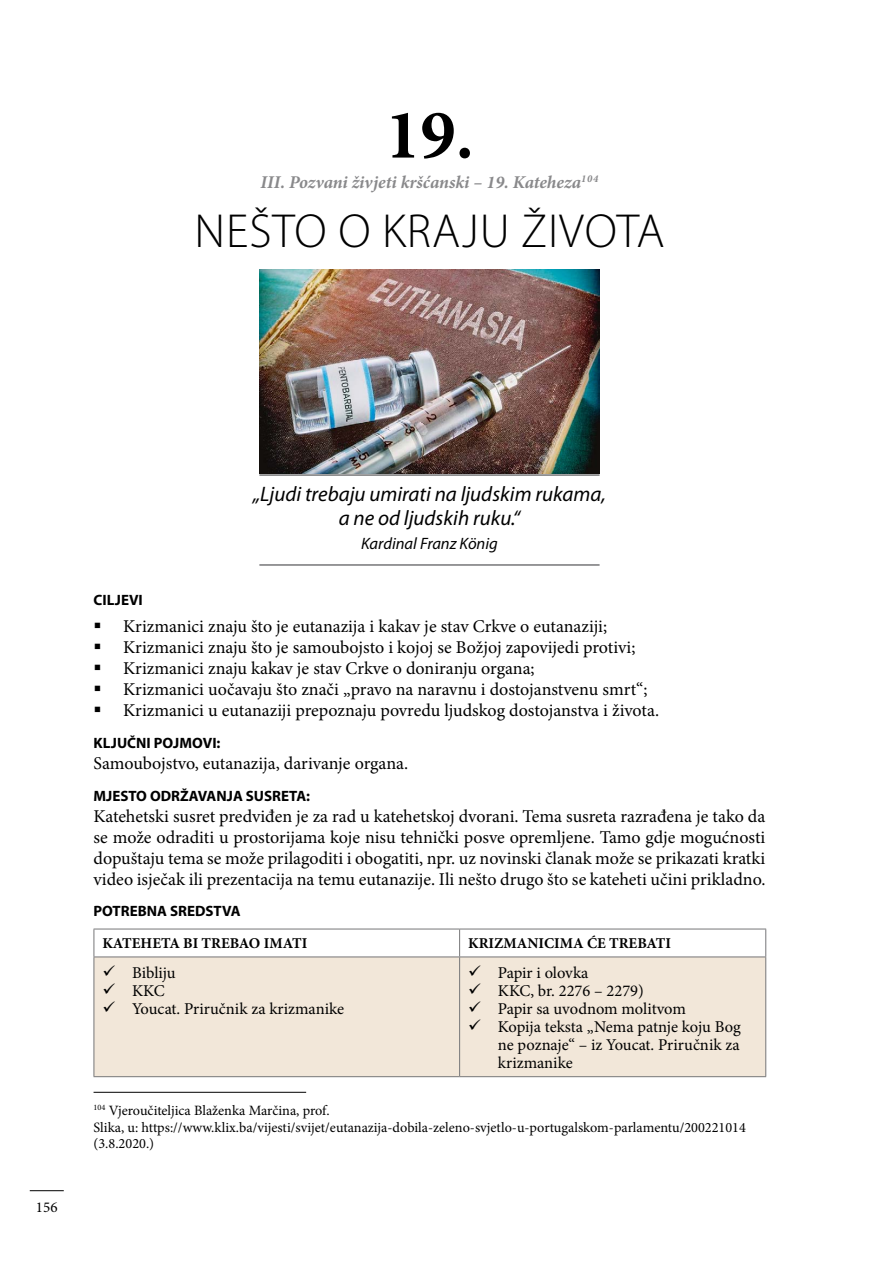
<style>
.page{position:relative;width:893px;height:1263px;background:#fff}
.page>*{position:absolute;margin:0;border:0;box-sizing:border-box;transform-origin:0 0}
.t1{font:700 70.5px "Minion Pro";color:#000}
.t2{font:300 48px "Myriad Pro";letter-spacing:.02em;color:#000}
.t3{font:italic 21px/24px "Myriad Pro";color:#000;text-align:center}
.t4{font:18px/21px "Minion Pro";letter-spacing:-.005em;color:#000;text-align:justify}
.t5{font:italic 700 18px "Minion Pro";letter-spacing:-.005em;color:#89898b}
.t6{font:16.5px/18px "Minion Pro";color:#000;text-align:justify}
.t7{font:italic 16.5px "Myriad Pro";color:#000}
.t8{font:700 15px "Myriad Pro";color:#000}
.t9{font:700 15px "Minion Pro";color:#000}
.t10{font:15px "Minion Pro";color:#000}
.t11{font:14.25px/16.5px "Minion Pro";color:#000}
</style>
<div class="page">
<hr style="left:30px;top:1190px;width:34px;height:1px;background:#000">
<hr style="left:259px;top:474px;width:341px;height:2px;background:#767678">
<hr style="left:259px;top:564px;width:341px;height:2px;background:#767678">
<img style="left:259px;top:270px;width:341px;height:204px">
<div style="left:95px;top:957px;width:670px;height:119px;background:#f2e7d9"></div>
<hr style="left:94px;top:929px;width:366px;height:1px;background:#767678">
<svg style="left:94px;top:929px;width:1px;height:27px"></svg>
<hr style="left:460px;top:929px;width:306px;height:1px;background:#767678">
<svg style="left:459px;top:929px;width:1px;height:27px"></svg>
<svg style="left:765px;top:929px;width:1px;height:27px"></svg>
<hr style="left:94px;top:956px;width:366px;height:1px;background:#767678">
<hr style="left:94px;top:957px;width:1px;height:119px;background:#767678">
<hr style="left:460px;top:956px;width:306px;height:1px;background:#767678">
<hr style="left:459px;top:957px;width:1px;height:119px;background:#767678">
<hr style="left:765px;top:957px;width:1px;height:119px;background:#767678">
<hr style="left:94px;top:1076px;width:366px;height:1px;background:#767678">
<hr style="left:460px;top:1076px;width:306px;height:1px;background:#767678">
<hr style="left:94px;top:1092px;width:212px;height:1px;background:#000">
<svg style="left:115px;top:978px;width:17px;height:1px"></svg>
<svg style="left:115px;top:996px;width:17px;height:1px"></svg>
<svg style="left:115px;top:1014px;width:17px;height:1px"></svg>
<svg style="left:481px;top:978px;width:17px;height:1px"></svg>
<svg style="left:481px;top:996px;width:17px;height:1px"></svg>
<svg style="left:481px;top:1014px;width:17px;height:1px"></svg>
<svg style="left:481px;top:1032px;width:17px;height:1px"></svg>
<h1 class="t1" style="left:385px;top:85px;width:90px">19.</h1>
<p class="t5" style="left:261px;top:169px;width:339px">III. Pozvani živjeti kršćanski – 19. Kateheza<sup>104</sup></p>
<h2 class="t2" style="left:194px;top:202px;width:472px">NEŠTO O KRAJU ŽIVOTA</h2>
<p class="t10" style="left:36px;top:1197px;width:23px">156</p>
<p class="t3" style="left:253px;top:482px;width:354px">„Ljudi trebaju umirati na ljudskim rukama, a ne od ljudskih ruku.“</p>
<p class="t7" style="left:361px;top:534px;width:138px">Kardinal Franz König</p>
<p class="t8" style="left:94px;top:590px;width:51px">CILJEVI</p>
<p class="t4" style="left:94px;top:616px;width:515px">▪ Krizmanici znaju što je eutanazija i kakav je stav Crkve o eutanaziji;</p>
<p class="t4" style="left:94px;top:637px;width:543px">▪ Krizmanici znaju što je samoubojsto i kojoj se Božjoj zapovijedi protivi;</p>
<p class="t4" style="left:94px;top:658px;width:443px">▪ Krizmanici znaju kakav je stav Crkve o doniranju organa;</p>
<p class="t4" style="left:94px;top:679px;width:555px">▪ Krizmanici uočavaju što znači „pravo na naravnu i dostojanstvenu smrt“;</p>
<p class="t4" style="left:94px;top:700px;width:567px">▪ Krizmanici u eutanaziji prepoznaju povredu ljudskog dostojanstva i života.</p>
<p class="t8" style="left:94px;top:733px;width:128px">KLJUČNI POJMOVI:</p>
<p class="t4" style="left:94px;top:753px;width:316px">Samoubojstvo, eutanazija, darivanje organa.</p>
<p class="t8" style="left:94px;top:786px;width:218px">MJESTO ODRŽAVANJA SUSRETA:</p>
<p class="t4" style="left:94px;top:805px;width:673px">Katehetski susret predviđen je za rad u katehetskoj dvorani. Tema susreta razrađena je tako da se može odraditi u prostorijama koje nisu tehnički posve opremljene. Tamo gdje mogućnosti dopuštaju tema se može prilagoditi i obogatiti, npr. uz novinski članak može se prikazati kratki video isječak ili prezentacija na temu eutanazije. Ili nešto drugo što se kateheti učini prikladno.</p>
<p class="t8" style="left:94px;top:901px;width:149px">POTREBNA SREDSTVA</p>
<p class="t9" style="left:102px;top:933px;width:207px">KATEHETA BI TREBAO IMATI</p>
<p class="t9" style="left:468px;top:933px;width:204px">KRIZMANICIMA ĆE TREBATI</p>
<p class="t6" style="left:102px;top:964px;width:75px">✓ Bibliju</p>
<p class="t6" style="left:102px;top:982px;width:64px">✓ KKC</p>
<p class="t6" style="left:102px;top:1000px;width:243px">✓ Youcat. Priručnik za krizmanike</p>
<p class="t6" style="left:468px;top:964px;width:122px">✓ Papir i olovka</p>
<p class="t6" style="left:468px;top:982px;width:177px">✓ KKC, br. 2276 – 2279)</p>
<p class="t6" style="left:468px;top:1000px;width:219px">✓ Papir sa uvodnom molitvom</p>
<p class="t6" style="left:498px;top:1018px;width:245px;text-indent:-30px">✓ Kopija teksta „Nema patnje koju Bog ne poznaje“ – iz Youcat. Priručnik za krizmanike</p>
<p class="t11" style="left:94px;top:1102px;width:654px"><sup>104</sup> Vjeroučiteljica Blaženka Marčina, prof.<br>Slika, u: https://www.klix.ba/vijesti/svijet/eutanazija-dobila-zeleno-svjetlo-u-portugalskom-parlamentu/200221014 (3.8.2020.)</p>
</div>
